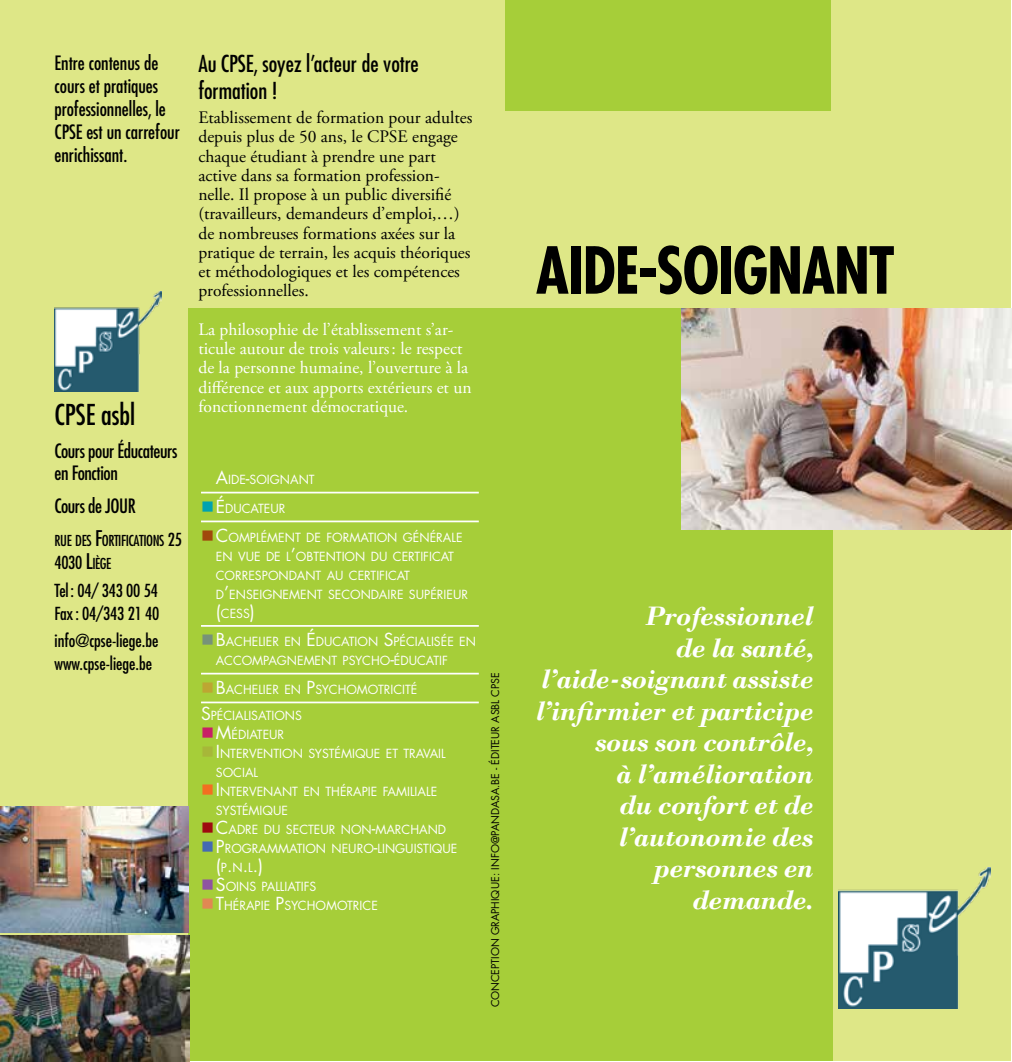
<style>
.page{position:relative;width:1012px;height:1062px;background:#fff}
.page>*{position:absolute;margin:0;border:0;box-sizing:border-box;transform-origin:0 0}
.t1{font:700 condensed 63px "Futura LT Pro";letter-spacing:-.02em;color:#000}
.t2{font:italic 700 28px/31.5px "Bodoni";letter-spacing:-.02em;color:#fff;text-align:right}
.t3{font:500 condensed 28px "Futura LT Pro";color:#000}
.t4{font:500 condensed 22.75px/26.2px "Futura LT Pro";color:#000}
.t5{font:500 condensed 19.25px/22.8px "Futura LT Pro";color:#000}
.t6{font:500 condensed 19.25px/22.8px "Futura LT Pro";letter-spacing:-.02em;color:#000}
.t7{font:17.5px/19.2px "Adobe Garamond Pro";color:#000}
.t8{font:17.5px/19.2px "Adobe Garamond Pro";color:#fff}
.t9{font:500 condensed 17.5px/27.7px "Futura LT Pro";color:#000}
.t10{font:17.5px "Futura LT Pro";color:#fff}
.t11{font:500 condensed 14.7px "Futura LT Pro";letter-spacing:-.03em;color:#000}
.t12{font:12.25px/18.9px "Futura LT Pro";color:#fff}
.t13{font:10.5px "Futura LT Pro";color:#000}
.s1{font-size:21px}
.s2{font-size:17.5px}
.s3{font-style:inherit}
.s4{font-size:14.7px}
.s5{color:#a6ce39}
.s6{color:#00a2b1}
.s7{color:#a0480c}
.s8{color:#779279}
.s9{color:#bda632}
.s10{color:#c81f66}
.s11{color:#a7b739}
.s12{color:#f36f21}
.s13{color:#9e0b0f}
.s14{color:#436ab3}
.s15{font-size:12.25px}
.s16{color:#8f53a1}
.s17{color:#e08853}
</style>
<div class="page">
<div style="left:0;top:1px;width:1010px;height:1059px;background:#dee787"></div>
<div style="left:188px;top:308px;width:645px;height:752px;background:#a6ce39"></div>
<div style="left:505px;top:1px;width:326px;height:110px;background:#a6ce39"></div>
<img style="left:681px;top:308px;width:331px;height:221px">
<img style="left:839px;top:867px;width:151px;height:141px">
<img style="left:55px;top:291px;width:107px;height:100px">
<img style="left:0;top:807px;width:189px;height:125px">
<img style="left:0;top:936px;width:189px;height:126px">
<hr style="left:201px;top:492px;width:278px;height:1px;background:#fff">
<hr style="left:201px;top:520px;width:278px;height:2px;background:#fff">
<hr style="left:201px;top:625px;width:278px;height:2px;background:#fff">
<hr style="left:201px;top:672px;width:278px;height:2px;background:#fff">
<hr style="left:201px;top:701px;width:278px;height:2px;background:#fff">
<h3 class="t5" style="left:55px;top:52px;width:127px">Entre contenus de cours et pratiques professionnelles, le<br>CPSE est un carrefour enrichissant.</h3>
<h2 class="t3" style="left:55px;top:395px;width:82px">CPSE asbl</h2>
<h3 class="t6" style="left:55px;top:439px;width:124px">Cours pour Éducateurs en Fonction</h3>
<h3 class="t6" style="left:55px;top:494px;width:83px">Cours de JOUR</h3>
<p class="t11" style="left:55px;top:531px;width:129px">RUE DES <span class="s1">F</span>ORTIFICATIONS <span class="s2">25</span></p>
<h3 class="t9" style="left:55px;top:548px;width:105px"><span class="s3">4030</span> <span class="s1">L</span><span class="s4">IÈGE<br></span>Tel : 04/ 343 00 54</h3>
<h3 class="t9" style="left:55px;top:599px;width:106px">Fax: 04/343 21 40 info@cpse-liege.be</h3>
<h3 class="t9" style="left:55px;top:649px;width:99px">www.cpse-liege.be</h3>
<h3 class="t4" style="left:198px;top:50px;width:222px">Au CPSE, soyez l’acteur de votre formation !</h3>
<p class="t7" style="left:198px;top:109px;width:275px">Etablissement de formation pour adultes depuis plus de 50 ans, le CPSE engage chaque étudiant à prendre une part active dans sa formation profession&shy;nelle. Il propose à un public diversifié (travailleurs, demandeurs d’emploi,…) de nombreuses formations axées sur la pratique de terrain, les acquis théoriques et méthodologiques et les compétences professionnelles.</p>
<h3 class="t8" style="left:198px;top:320px;width:275px">La philosophie de l’établissement s’ar&shy;ticule autour de trois valeurs: le respect de la personne humaine, l’ouverture à la différence et aux apports extérieurs et un fonctionnement démocratique.</h3>
<p class="t12" style="left:201px;top:470px;width:115px"><span class="s5">■</span><span class="s2">A</span>IDE<span class="s2">-</span>SOIGNANT</p>
<p class="t12" style="left:201px;top:499px;width:86px"><span class="s6">■</span><span class="s2">É</span>DUCATEUR</p>
<p class="t12" style="left:216px;top:528px;width:254px;text-indent:-15px"><span class="s7">■</span><span class="s2">C</span>OMPLÉMENT DE FORMATION GÉNÉRALE<br>EN VUE DE L<span class="s2">’</span>OBTENTION DU CERTIFICAT<br>CORRESPONDANT AU CERTIFICAT<br>D<span class="s2">’</span>ENSEIGNEMENT SECONDAIRE SUPÉRIEUR <span class="s2">(</span>CESS<span class="s2">)</span></p>
<p class="t12" style="left:216px;top:632px;width:262px;text-indent:-15px"><span class="s8">■</span><span class="s2">B</span>ACHELIER EN <span class="s2">É</span>DUCATION <span class="s2">S</span>PÉCIALISÉE EN<br>ACCOMPAGNEMENT PSYCHO<span class="s2">-</span>ÉDUCATIF</p>
<p class="t12" style="left:201px;top:676px;width:216px;line-height:26.4px"><span class="s9">■</span><span class="s2">B</span>ACHELIER EN <span class="s2">P</span>SYCHOMOTRICITÉ<br><span class="s2">S</span>PÉCIALISATIONS</p>
<p class="t12" style="left:201px;top:725px;width:85px"><span class="s10">■</span><span class="s2">M</span>ÉDIATEUR</p>
<p class="t12" style="left:216px;top:744px;width:231px;text-indent:-15px"><span class="s11">■</span><span class="s2">I</span> NTERVENTION SYSTÉMIQUE ET TRAVAIL<br>SOCIAL</p>
<p class="t12" style="left:216px;top:782px;width:223px;text-indent:-15px"><span class="s12">■</span><span class="s2">I</span> NTERVENANT EN THÉRAPIE FAMILIALE<br>SYSTÉMIQUE</p>
<p class="t12" style="left:201px;top:820px;width:247px"><span class="s13">■</span><span class="s2">C</span>ADRE DU SECTEUR NON<span class="s2">-</span>MARCHAND</p>
<p class="t12" style="left:201px;top:838px;width:258px"><span class="s14">■</span><span class="s2">P</span>ROGRAMMATION NEURO<span class="s2">-</span>LINGUISTIQUE</p>
<h3 class="t10" style="left:216px;top:853px;width:49px">(<span class="s15">P</span>.<span class="s15">N</span>.<span class="s15">L</span>.)</h3>
<p class="t12" style="left:201px;top:876px;width:117px"><span class="s16">■</span><span class="s2">S</span>OINS PALLIATIFS</p>
<p class="t12" style="left:201px;top:895px;width:178px"><span class="s17">■</span><span class="s2">T</span>HÉRAPIE <span class="s2">P</span>SYCHOMOTRICE</p>
<p class="t13" style="left:488px;top:1007px;width:336px;rotate:-90deg">conception graphique: info@pandasa.be - éditeur asbl cpse</p>
<h1 class="t1" style="left:536px;top:228px;width:361px">AIDE-SOIGNANT</h1>
<h2 class="t2" style="left:536px;top:600px;width:279px">Professionnel<br>de la santé, l’aide-soignant assiste l’infirmier et participe sous son contrôle,<br>à l’amélioration<br>du confort et de l’autonomie des personnes en demande.</h2>
</div>
